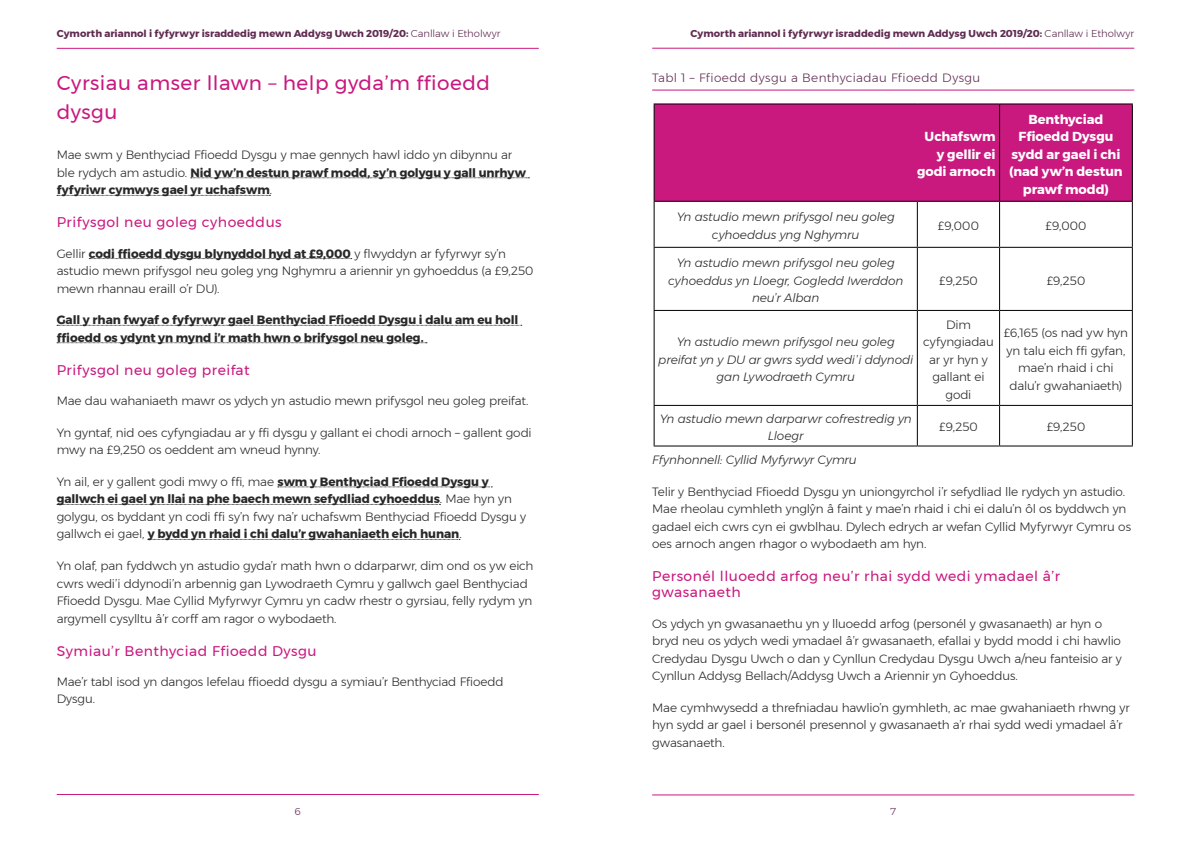
<style>
.page{position:relative;width:1191px;height:842px;background:#fff}
.page>*{position:absolute;margin:0;border:0;box-sizing:border-box;transform-origin:0 0}
.t1{font:20px/29px "Montserrat";letter-spacing:.025em;color:#c9187e}
.t2{font:14px/16px "Montserrat";letter-spacing:.035em;color:#c9187e}
.t3{font:700 13px/17.5px "Montserrat";letter-spacing:-.005em;color:#fff;text-align:right}
.t4{font:300 12px/17.5px "Montserrat";letter-spacing:-.015em;color:#292829}
.t5{font:italic 300 12px/17.5px "Montserrat";letter-spacing:-.01em;color:#292829;text-align:center}
.t6{font:700 12px/17.5px "Montserrat";letter-spacing:-.005em;color:#292829}
.t7{font:300 12px "Montserrat";letter-spacing:.025em;color:#602b51}
.t8{font:700 10px "Montserrat";color:#602b51}
.t9{font:300 10px "Montserrat";color:#602b51}
.s1{font-weight:300}
.s2{font-weight:700}
</style>
<div class="page">
<hr style="left:57px;top:794px;width:482px;height:1px;background:#c9187e">
<hr style="left:652px;top:795px;width:482px;height:1px;background:#c9187e">
<hr style="left:652px;top:48px;width:482px;height:1px;background:#c9187e">
<hr style="left:57px;top:48px;width:482px;height:1px;background:#c9187e">
<svg style="left:191px;top:178px;width:338px;height:1px"></svg>
<svg style="left:57px;top:195px;width:213px;height:1px"></svg>
<svg style="left:89px;top:258px;width:263px;height:1px"></svg>
<svg style="left:57px;top:325px;width:465px;height:1px"></svg>
<svg style="left:57px;top:342px;width:370px;height:1px"></svg>
<svg style="left:278px;top:487px;width:214px;height:1px"></svg>
<svg style="left:57px;top:504px;width:383px;height:1px"></svg>
<svg style="left:148px;top:539px;width:312px;height:1px"></svg>
<hr style="left:652px;top:90px;width:482px;height:1px;background:#c9187e">
<div style="left:654px;top:104px;width:477px;height:97px;background:#c9187e"></div>
<hr style="left:653px;top:103px;width:264px;height:1px;background:#000">
<hr style="left:653px;top:104px;width:1px;height:97px;background:#000">
<hr style="left:917px;top:103px;width:82px;height:1px;background:#000">
<hr style="left:999px;top:103px;width:133px;height:1px;background:#000">
<hr style="left:999px;top:104px;width:1px;height:97px;background:#000">
<hr style="left:1131px;top:104px;width:1px;height:97px;background:#000">
<hr style="left:653px;top:201px;width:264px;height:1px;background:#000">
<hr style="left:653px;top:202px;width:1px;height:45px;background:#000">
<hr style="left:917px;top:201px;width:82px;height:1px;background:#000">
<hr style="left:917px;top:202px;width:1px;height:45px;background:#000">
<hr style="left:999px;top:201px;width:133px;height:1px;background:#000">
<hr style="left:999px;top:202px;width:1px;height:45px;background:#000">
<hr style="left:1131px;top:202px;width:1px;height:45px;background:#000">
<hr style="left:653px;top:247px;width:264px;height:1px;background:#000">
<hr style="left:653px;top:248px;width:1px;height:62px;background:#000">
<hr style="left:917px;top:247px;width:82px;height:1px;background:#000">
<hr style="left:917px;top:248px;width:1px;height:62px;background:#000">
<hr style="left:999px;top:247px;width:133px;height:1px;background:#000">
<hr style="left:999px;top:248px;width:1px;height:62px;background:#000">
<hr style="left:1131px;top:248px;width:1px;height:62px;background:#000">
<hr style="left:653px;top:310px;width:264px;height:1px;background:#000">
<hr style="left:653px;top:311px;width:1px;height:94px;background:#000">
<hr style="left:917px;top:310px;width:82px;height:1px;background:#000">
<hr style="left:917px;top:311px;width:1px;height:94px;background:#000">
<hr style="left:999px;top:310px;width:133px;height:1px;background:#000">
<hr style="left:999px;top:311px;width:1px;height:94px;background:#000">
<hr style="left:1131px;top:311px;width:1px;height:94px;background:#000">
<hr style="left:653px;top:405px;width:264px;height:1px;background:#000">
<hr style="left:653px;top:406px;width:1px;height:39px;background:#000">
<hr style="left:917px;top:405px;width:82px;height:1px;background:#000">
<hr style="left:917px;top:406px;width:1px;height:39px;background:#000">
<hr style="left:999px;top:405px;width:133px;height:1px;background:#000">
<hr style="left:999px;top:406px;width:1px;height:39px;background:#000">
<hr style="left:1131px;top:406px;width:1px;height:39px;background:#000">
<hr style="left:653px;top:445px;width:264px;height:1px;background:#000">
<hr style="left:917px;top:445px;width:82px;height:1px;background:#000">
<hr style="left:999px;top:445px;width:133px;height:1px;background:#000">
<p class="t8" style="left:57px;top:25px;width:445px">Cymorth ariannol i fyfyrwyr israddedig mewn Addysg Uwch 2019/20: <span class="s1">Canllaw i Etholwyr</span></p>
<p class="t8" style="left:690px;top:25px;width:445px">Cymorth ariannol i fyfyrwyr israddedig mewn Addysg Uwch 2019/20: <span class="s1">Canllaw i Etholwyr</span></p>
<h1 class="t1" style="left:57px;top:68px;width:435px">Cyrsiau amser llawn – help gyda’m ffioedd dysgu</h1>
<p class="t4" style="left:57px;top:146px;width:471px">Mae swm y Benthyciad Ffioedd Dysgu y mae gennych hawl iddo yn dibynnu ar ble rydych am astudio. <span class="s2">Nid yw’n destun prawf modd, sy’n golygu y gall unrhyw fyfyriwr cymwys gael yr uchafswm</span>.</p>
<p class="t2" style="left:57px;top:214px;width:226px">Prifysgol neu goleg cyhoeddus</p>
<p class="t4" style="left:57px;top:244px;width:478px">Gellir <span class="s2">codi ffioedd dysgu blynyddol hyd at £9,000</span> y flwyddyn ar fyfyrwyr sy’n astudio mewn prifysgol neu goleg yng Nghymru a ariennir yn gyhoeddus (a £9,250 mewn rhannau eraill o’r DU).</p>
<p class="t6" style="left:57px;top:311px;width:463px">Gall y rhan fwyaf o fyfyrwyr gael Benthyciad Ffioedd Dysgu i dalu am eu holl ffioedd os ydynt yn mynd i’r math hwn o brifysgol neu goleg.</p>
<p class="t2" style="left:57px;top:362px;width:194px">Prifysgol neu goleg preifat</p>
<p class="t4" style="left:57px;top:392px;width:473px">Mae dau wahaniaeth mawr os ydych yn astudio mewn prifysgol neu goleg preifat.</p>
<p class="t4" style="left:57px;top:424px;width:476px">Yn gyntaf, nid oes cyfyngiadau ar y ffi dysgu y gallant ei chodi arnoch – gallent godi mwy na £9,250 os oeddent am wneud hynny.</p>
<p class="t4" style="left:57px;top:473px;width:471px">Yn ail, er y gallent godi mwy o ffi, mae <span class="s2">swm y Benthyciad Ffioedd Dysgu y gallwch ei gael yn llai na phe baech mewn sefydliad cyhoeddus</span>. Mae hyn yn golygu, os byddant yn codi ffi sy’n fwy na’r uchafswm Benthyciad Ffioedd Dysgu y gallwch ei gael, <span class="s2">y bydd yn rhaid i chi dalu’r gwahaniaeth eich hunan</span>.</p>
<p class="t4" style="left:57px;top:557px;width:478px">Yn olaf, pan fyddwch yn astudio gyda’r math hwn o ddarparwr, dim ond os yw eich cwrs wedi’i ddynodi’n arbennig gan Lywodraeth Cymru y gallwch gael Benthyciad Ffioedd Dysgu. Mae Cyllid Myfyrwyr Cymru yn cadw rhestr o gyrsiau, felly rydym yn argymell cysylltu â’r corff am ragor o wybodaeth.</p>
<p class="t2" style="left:57px;top:643px;width:261px">Symiau’r Benthyciad Ffioedd Dysgu</p>
<p class="t4" style="left:57px;top:673px;width:448px">Mae’r tabl isod yn dangos lefelau ffioedd dysgu a symiau’r Benthyciad Ffioedd<br>Dysgu.</p>
<p class="t7" style="left:652px;top:69px;width:330px">Tabl 1 – Ffioedd dysgu a Benthyciadau Ffioedd Dysgu</p>
<p class="t3" style="left:1009px;top:111px;width:115px;text-align:center">Benthyciad<br>Ffioedd Dysgu sydd ar gael i chi (nad yw’n destun prawf modd)</p>
<p class="t3" style="left:917px;top:128px;width:80px">Uchafswm y gellir ei godi arnoch</p>
<p class="t5" style="left:676px;top:208px;width:219px">Yn astudio mewn prifysgol neu goleg cyhoeddus yng Nghymru</p>
<p class="t4" style="left:938px;top:217px;width:43px">£9,000</p>
<p class="t4" style="left:1045px;top:217px;width:43px">£9,000</p>
<p class="t5" style="left:668px;top:254px;width:237px">Yn astudio mewn prifysgol neu goleg cyhoeddus yn Lloegr, Gogledd Iwerddon neu’r Alban</p>
<p class="t4" style="left:939px;top:271px;width:40px">£9,250</p>
<p class="t4" style="left:1046px;top:271px;width:40px">£9,250</p>
<p class="t4" style="left:923px;top:315px;width:72px;text-align:center">Dim cyfyngiadau ar yr hyn y gallant ei godi</p>
<p class="t4" style="left:1004px;top:324px;width:126px;text-align:center">£6,165 (os nad yw hyn yn talu eich ffi gyfan, mae’n rhaid i chi dalu’r gwahaniaeth)</p>
<p class="t5" style="left:658px;top:333px;width:256px">Yn astudio mewn prifysgol neu goleg preifat yn y DU ar gwrs sydd wedi’i ddynodi gan Lywodraeth Cymru</p>
<p class="t5" style="left:659px;top:410px;width:254px">Yn astudio mewn darparwr cofrestredig yn<br>Lloegr</p>
<p class="t4" style="left:939px;top:418px;width:40px">£9,250</p>
<p class="t4" style="left:1046px;top:418px;width:40px">£9,250</p>
<p class="t5" style="left:652px;top:451px;width:206px">Ffynhonnell: Cyllid Myfyrwyr Cymru</p>
<p class="t4" style="left:652px;top:483px;width:480px">Telir y Benthyciad Ffioedd Dysgu yn uniongyrchol i’r sefydliad lle rydych yn astudio.<br>Mae rheolau cymhleth ynglŷn â faint y mae’n rhaid i chi ei dalu’n ôl os byddwch yn gadael eich cwrs cyn ei gwblhau. Dylech edrych ar wefan Cyllid Myfyrwyr Cymru os oes arnoch angen rhagor o wybodaeth am hyn.</p>
<p class="t2" style="left:652px;top:568px;width:409px">Personél lluoedd arfog neu’r rhai sydd wedi ymadael â’r gwasanaeth</p>
<p class="t4" style="left:652px;top:614px;width:471px">Os ydych yn gwasanaethu yn y lluoedd arfog (personél y gwasanaeth) ar hyn o bryd neu os ydych wedi ymadael â’r gwasanaeth, efallai y bydd modd i chi hawlio Credydau Dysgu Uwch o dan y Cynllun Credydau Dysgu Uwch a/neu fanteisio ar y Cynllun Addysg Bellach/Addysg Uwch a Ariennir yn Gyhoeddus.</p>
<p class="t4" style="left:652px;top:699px;width:479px">Mae cymhwysedd a threfniadau hawlio’n gymhleth, ac mae gwahaniaeth rhwng yr hyn sydd ar gael i bersonél presennol y gwasanaeth a’r rhai sydd wedi ymadael â’r gwasanaeth.</p>
<p class="t9" style="left:294px;top:804px;width:8px">6</p>
<p class="t9" style="left:890px;top:804px;width:7px">7</p>
</div>
